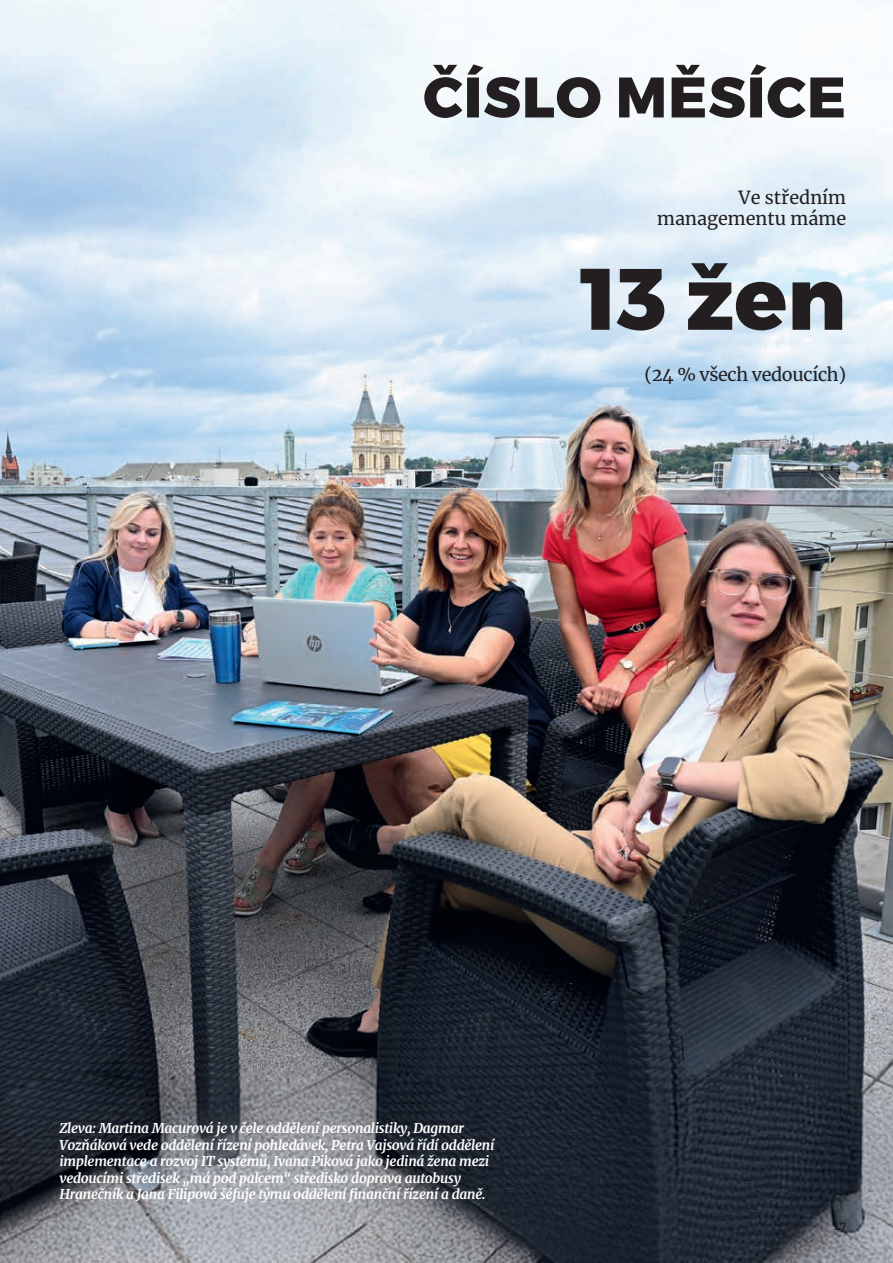
<style>
.page{position:relative;width:893px;height:1263px;background:#fff}
.page>*{position:absolute;margin:0;border:0;box-sizing:border-box;transform-origin:0 0}
.t1{font:800 87px "Montserrat";color:#231f20}
.t2{font:800 57px "Montserrat";letter-spacing:.02em;color:#231f20}
.t3{font:18px/21.6px "Merriweather";color:#231f20;text-align:right}
.t4{font:18px "Merriweather";letter-spacing:-.02em;color:#231f20}
.t5{font:italic 700 13.5px/16.5px "Merriweather";letter-spacing:-.02em;color:#fff}
.t6{font:italic 700 12.75px "Merriweather";color:#231f20}
</style>
<div class="page">
<img style="left:0;top:0;width:893px;height:1263px">
<h2 class="t2" style="left:423px;top:62px;width:424px">ČÍSLO MĚSÍCE</h2>
<h3 class="t3" style="left:657px;top:186px;width:191px">Ve středním managementu máme</h3>
<h1 class="t1" style="left:580px;top:245px;width:268px">13 žen</h1>
<h3 class="t4" style="left:644px;top:362px;width:203px">(24 % všech vedoucích)</h3>
<p class="t5" style="left:60px;top:1120px;width:436px">Zleva: Martina Macurová je v čele oddělení personalistiky, Dagmar Vozňáková vede oddělení řízení pohledávek, Petra Vajsová řídí oddělení implementace a rozvoj IT systémů, Ivana Piková jako jediná žena mezi vedoucími středisek „má pod palcem“ středisko doprava autobusy Hranečník a Jana Filipová šéfuje týmu oddělení finanční řízení a daně.</p>
<p class="t6" style="left:834px;top:1216px;width:14px">17</p>
</div>
